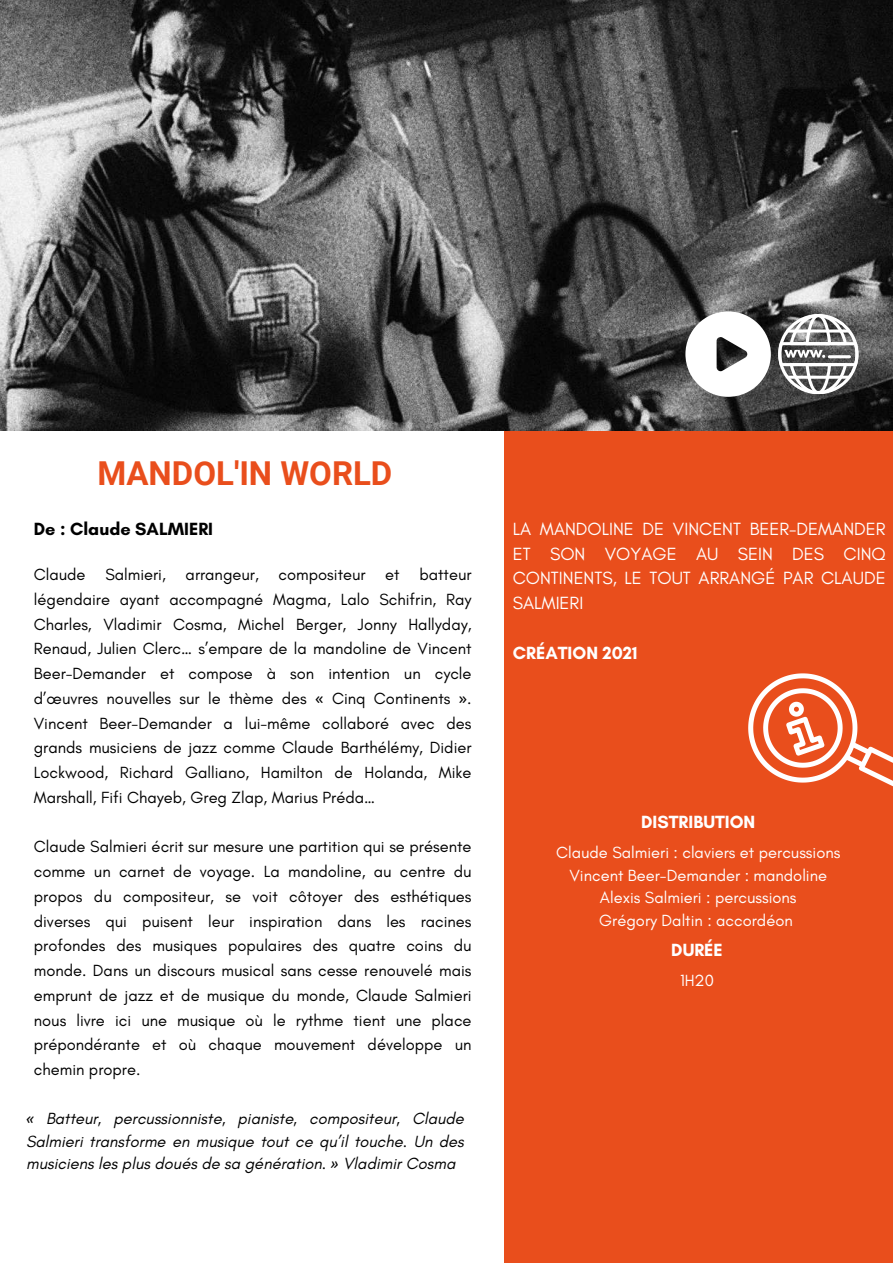
<style>
.page{position:relative;width:893px;height:1264px;background:#fff}
.page>*{position:absolute;margin:0;border:0;box-sizing:border-box;transform-origin:0 0}
.t1{font:700 33px "Roboto";color:#e94e1c}
.t2{font:18px/24.8px "Glacial Indifference";color:#fff;text-align:justify}
.t3{font:700 18px "Glacial Indifference";color:#fff}
.t4{font:700 18px "Glacial Indifference";color:#000}
.t5{font:16.5px/24.8px "Glacial Indifference";color:#000;text-align:justify}
.t6{font:italic 16.5px/22.5px "Glacial Indifference";color:#000;text-align:justify}
.t7{font:16.5px/22.5px "Glacial Indifference";color:#fff;text-align:center}
.s1{font-family:"Noto Sans"}
</style>
<div class="page">
<div style="left:504px;top:430px;width:388px;height:832px;background:#e94e1c"></div>
<svg style="left:748px;top:673px;width:144px;height:113px"></svg>
<img style="left:0;top:0;width:892px;height:431px">
<svg style="left:685px;top:311px;width:85px;height:86px"></svg>
<svg style="left:778px;top:314px;width:80px;height:80px"></svg>
<h1 class="t1" style="left:97px;top:454px;width:296px">MANDOL'IN WORLD</h1>
<p class="t4" style="left:34px;top:518px;width:181px">De : Claude SALMIERI</p>
<p class="t5" style="left:34px;top:562px;width:439px">Claude Salmieri, arrangeur, compositeur et batteur légendaire ayant accompagné Magma, Lalo Schifrin, Ray Charles, Vladimir Cosma, Michel Berger, Jonny Hallyday, Renaud, Julien Clerc… s’empare de la mandoline de Vincent Beer-Demander et compose à son intention un cycle d’œuvres nouvelles sur le thème des <span class="s1">«</span> Cinq Continents <span class="s1">»</span>.<br>Vincent Beer-Demander a lui-même collaboré avec des grands musiciens de jazz comme Claude Barthélémy, Didier Lockwood, Richard Galliano, Hamilton de Holanda, Mike Marshall, Fifi Chayeb, Greg Zlap, Marius Préda…</p>
<p class="t5" style="left:34px;top:834px;width:439px">Claude Salmieri écrit sur mesure une partition qui se présente comme un carnet de voyage. La mandoline, au centre du propos du compositeur, se voit côtoyer des esthétiques diverses qui puisent leur inspiration dans les racines profondes des musiques populaires des quatre coins du monde. Dans un discours musical sans cesse renouvelé mais emprunt de jazz et de musique du monde, Claude Salmieri nous livre ici une musique où le rythme tient une place prépondérante et où chaque mouvement développe un chemin propre.</p>
<p class="t6" style="left:26px;top:1107px;width:439px"><span class="s1">«</span> Batteur, percussionniste, pianiste, compositeur, Claude Salmieri transforme en musique tout ce qu’il touche. Un des musiciens les plus doués de sa génération. <span class="s1">»</span> Vladimir Cosma</p>
<p class="t2" style="left:512px;top:516px;width:374px">LA MANDOLINE DE VINCENT BEER-DEMANDER ET SON VOYAGE AU SEIN DES CINQ CONTINENTS, LE TOUT ARRANGÉ PAR CLAUDE SALMIERI</p>
<p class="t3" style="left:512px;top:641px;width:126px">CRÉATION 2021</p>
<p class="t3" style="left:641px;top:811px;width:116px">DISTRIBUTION</p>
<p class="t7" style="left:556px;top:841px;width:286px">Claude Salmieri : claviers et percussions Vincent Beer-Demander : mandoline Alexis Salmieri : percussions<br>Grégory Daltin : accordéon</p>
<p class="t3" style="left:671px;top:938px;width:53px">DURÉE</p>
<p class="t7" style="left:680px;top:969px;width:35px">1H20</p>
</div>
